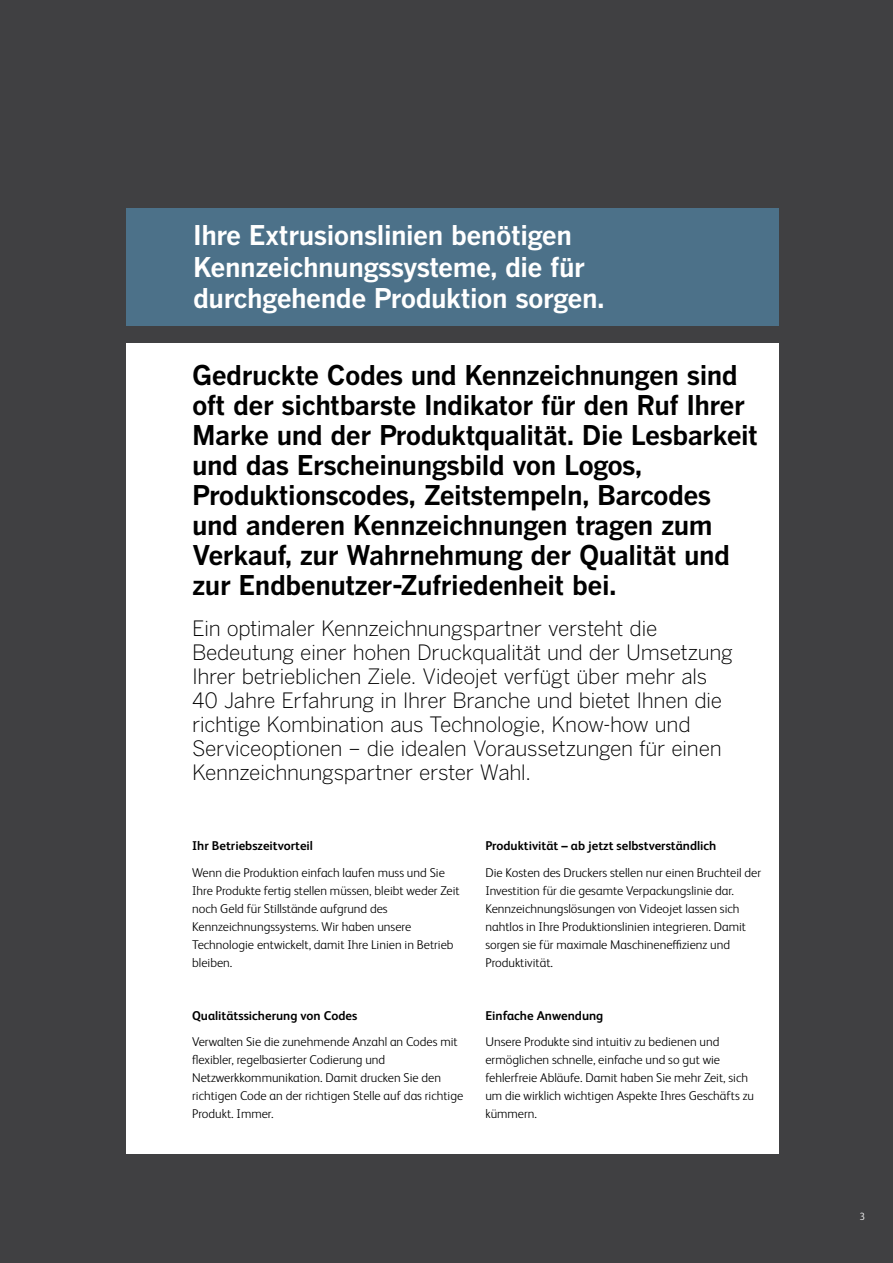
<style>
.page{position:relative;width:893px;height:1263px;background:#fff}
.page>*{position:absolute;margin:0;border:0;box-sizing:border-box;transform-origin:0 0}
.t1{font:700 27px/30px "Benton Gothic";letter-spacing:-.02em;color:#000}
.t2{font:700 27px/31.5px "Benton Gothic";letter-spacing:-.02em;color:#fff}
.t3{font:300 21px/24px "Benton Gothic";letter-spacing:-.015em;color:#000}
.t4{font:300 12.75px/18px "FS Albert Pro";color:#000}
.t5{font:700 12.75px "FS Albert Pro";color:#000}
.t6{font:300 10.5px "FS Albert Pro";color:#fff}
</style>
<div class="page">
<img style="left:0;top:0;width:1px;height:1263px">
<div style="left:1px;top:0;width:892px;height:1263px;background:#404042"></div>
<div style="left:126px;top:343px;width:653px;height:810px;background:#fff"></div>
<div style="left:126px;top:208px;width:653px;height:118px;background:#4c7189"></div>
<h1 class="t2" style="left:193px;top:220px;width:413px">Ihre Extrusionslinien benötigen<br>Kennzeichnungssysteme, die für durchgehende Produktion sorgen.</h1>
<p class="t1" style="left:192px;top:360px;width:568px">Gedruckte Codes und Kennzeichnungen sind oft der sichtbarste Indikator für den Ruf Ihrer Marke und der Produktqualität. Die Lesbarkeit und das Erscheinungsbild von Logos, Produktionscodes, Zeitstempeln, Barcodes und anderen Kennzeichnungen tragen zum Verkauf, zur Wahrnehmung der Qualität und zur Endbenutzer-Zufriedenheit bei.</p>
<p class="t3" style="left:192px;top:616px;width:542px">Ein optimaler Kennzeichnungspartner versteht die Bedeutung einer hohen Druckqualität und der Umsetzung Ihrer betrieblichen Ziele. Videojet verfügt über mehr als 40 Jahre Erfahrung in Ihrer Branche und bietet Ihnen die richtige Kombination aus Technologie, Know-how und Serviceoptionen – die idealen Voraussetzungen für einen Kennzeichnungspartner erster Wahl.</p>
<p class="t5" style="left:192px;top:837px;width:122px">Ihr Betriebszeitvorteil</p>
<p class="t4" style="left:192px;top:863px;width:269px">Wenn die Produktion einfach laufen muss und Sie Ihre Produkte fertig stellen müssen, bleibt weder Zeit noch Geld für Stillstände aufgrund des Kennzeichnungssystems. Wir haben unsere Technologie entwickelt, damit Ihre Linien in Betrieb bleiben.</p>
<p class="t5" style="left:192px;top:1006px;width:167px">Qualitätssicherung von Codes</p>
<p class="t4" style="left:192px;top:1032px;width:273px">Verwalten Sie die zunehmende Anzahl an Codes mit flexibler, regelbasierter Codierung und Netzwerkkommunikation. Damit drucken Sie den richtigen Code an der richtigen Stelle auf das richtige Produkt. Immer.</p>
<p class="t5" style="left:485px;top:837px;width:233px">Produktivität – ab jetzt selbstverständlich</p>
<p class="t4" style="left:485px;top:863px;width:277px">Die Kosten des Druckers stellen nur einen Bruchteil der Investition für die gesamte Verpackungslinie dar.<br>Kennzeichnungslösungen von Videojet lassen sich nahtlos in Ihre Produktionslinien integrieren. Damit sorgen sie für maximale Maschineneffizienz und Produktivität.</p>
<p class="t5" style="left:485px;top:1006px;width:119px">Einfache Anwendung</p>
<p class="t4" style="left:485px;top:1032px;width:270px">Unsere Produkte sind intuitiv zu bedienen und ermöglichen schnelle, einfache und so gut wie fehlerfreie Abläufe. Damit haben Sie mehr Zeit, sich um die wirklich wichtigen Aspekte Ihres Geschäfts zu kümmern.</p>
<p class="t6" style="left:859px;top:1209px;width:7px">3</p>
</div>
